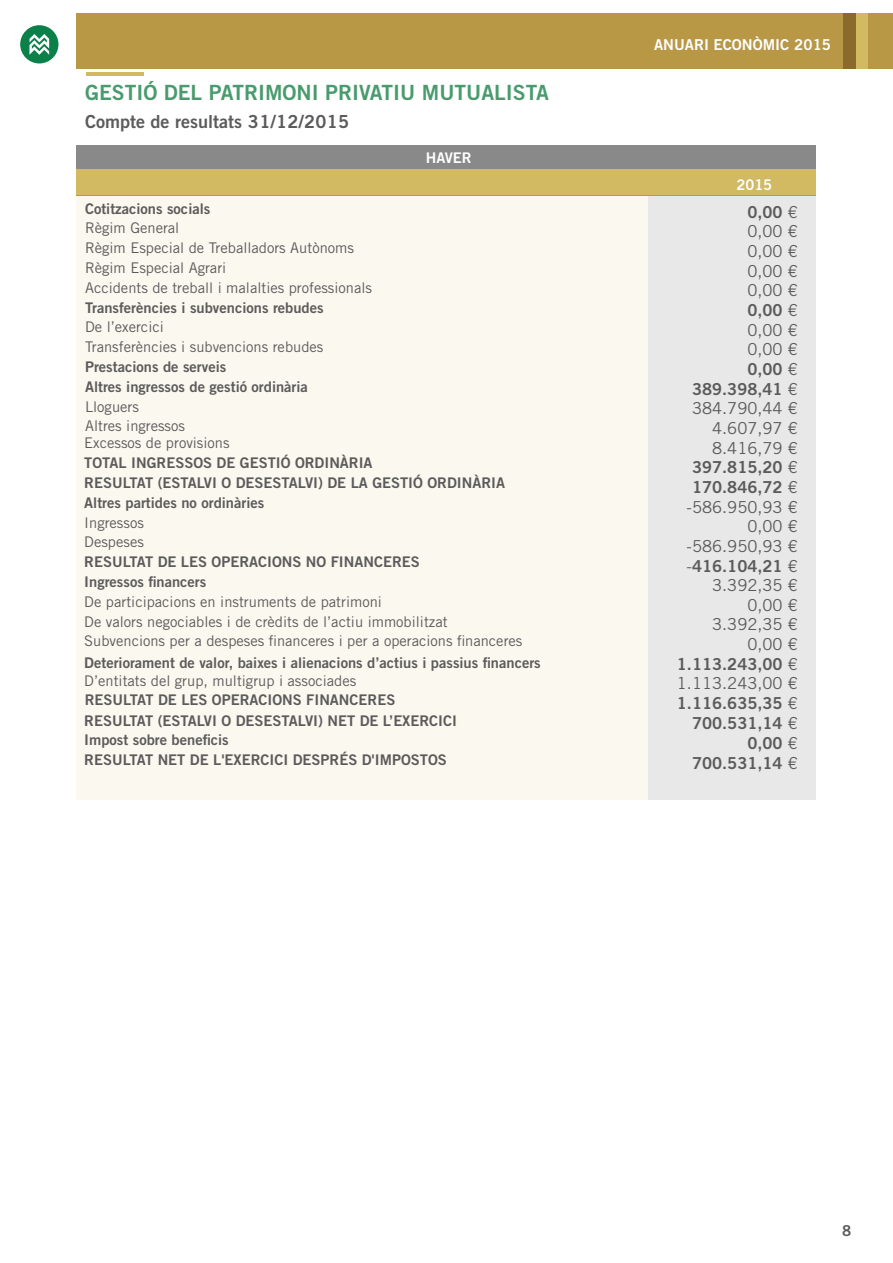
<style>
.page{position:relative;width:893px;height:1263px;background:#fff}
.page>*{position:absolute;margin:0;border:0;box-sizing:border-box;transform-origin:0 0}
.t1{font:21px "Trade Gothic Bold Two";color:#499b6e}
.t2{font:18px "Trade Gothic Bold Two";color:#5b5b5b}
.t3{font:16.5px/19.5px "Trade Gothic";color:#5b5b5b;text-align:justify}
.t4{font:16.5px/20px "Trade Gothic Bold Two";color:#5b5b5b;text-align:right}
.t5{font:15px "Trade Gothic Bold Two";color:#fefefe}
.t6{font:15px "Trade Gothic";color:#fefefe}
.t7{font:15px "Trade Gothic Bold Two";color:#5b5b5b}
.t8{font:14.7px/19.8px "Trade Gothic Bold Two";color:#5b5b5b}
.t9{font:14.7px/19.8px "Trade Gothic LT";color:#5b5b5b}
.t10{font:14.7px "Trade Gothic Bold Two";color:#fefefe}
.s1{font-family:"Trade Gothic LT"}
.s2{font-family:"Trade Gothic"}
</style>
<div class="page">
<div style="left:20px;top:25px;width:38px;height:38px;background:#0b8149;border-radius:50%"></div>
<svg style="left:29px;top:34px;width:20px;height:21px"></svg>
<hr style="left:86px;top:73px;width:58px;height:3px;background:#d1ba62">
<div style="left:77px;top:194px;width:739px;height:605px;background:#fbf8f0"></div>
<div style="left:649px;top:196px;width:167px;height:603px;background:#e8e8e8"></div>
<div style="left:77px;top:145px;width:739px;height:26px;background:#898989"></div>
<div style="left:77px;top:171px;width:739px;height:25px;background:#b89745"></div>
<div style="left:77px;top:170px;width:739px;height:25px;background:#d1ba62"></div>
<div style="left:77px;top:13px;width:816px;height:56px;background:#b89745"></div>
<div style="left:855px;top:14px;width:13px;height:55px;background:#d1ba62"></div>
<div style="left:843px;top:13px;width:13px;height:55px;background:#8b6b2b"></div>
<h1 class="t1" style="left:85px;top:84px;width:465px">GESTIÓ DEL PATRIMONI PRIVATIU MUTUALISTA</h1>
<p class="t2" style="left:85px;top:114px;width:266px">Compte de resultats 31/12/2015</p>
<p class="t10" style="left:426px;top:152px;width:48px">HAVER</p>
<p class="t8" style="left:85px;top:200px;width:127px">Cotitzacions socials</p>
<p class="t9" style="left:85px;top:219px;width:289px">Règim General<br>Règim Especial de Treballadors Autònoms<br>Règim Especial Agrari<br>Accidents de treball i malalties professionals</p>
<p class="t8" style="left:85px;top:299px;width:240px">Transferències i subvencions rebudes</p>
<p class="t9" style="left:85px;top:318px;width:240px">De l’exercici<br>Transferències i subvencions rebudes</p>
<p class="t8" style="left:85px;top:358px;width:224px">Prestacions de serveis<br>Altres ingressos de gestió ordinària</p>
<p class="t9" style="left:85px;top:398px;width:102px">Lloguers<br>Altres ingressos</p>
<p class="t9" style="left:84px;top:435px;width:147px">Excessos de provisions</p>
<p class="t8" style="left:84px;top:454px;width:422px">TOTAL INGRESSOS DE GESTIÓ ORDINÀRIA<br>RESULTAT (ESTALVI O DESESTALVI) DE LA GESTIÓ ORDINÀRIA<br>Altres partides no ordinàries</p>
<p class="t9" style="left:84px;top:514px;width:61px">Ingressos<br>Despeses</p>
<p class="t8" style="left:84px;top:553px;width:337px">RESULTAT DE LES OPERACIONS NO FINANCERES<br>Ingressos financers</p>
<p class="t9" style="left:84px;top:593px;width:440px">De participacions en instruments de patrimoni<br>De valors negociables i de crèdits de l’actiu immobilitzat<br>Subvencions per a despeses financeres i per a operacions financeres</p>
<p class="t8" style="left:84px;top:654px;width:458px">Deteriorament de valor, baixes i alienacions d’actius i passius financers</p>
<p class="t9" style="left:84px;top:672px;width:273px">D’entitats del grup, multigrup i associades</p>
<p class="t8" style="left:84px;top:691px;width:374px">RESULTAT DE LES OPERACIONS FINANCERES RESULTAT (ESTALVI O DESESTALVI) NET DE L’EXERCICI Impost sobre beneficis<br>RESULTAT NET DE L'EXERCICI DESPRÉS D'IMPOSTOS</p>
<p class="t5" style="left:654px;top:39px;width:179px">ANUARI ECONÒMIC 2015</p>
<p class="t6" style="left:736px;top:178px;width:38px">2014</p>
<p class="t10" style="left:736px;top:178px;width:37px">2015</p>
<p class="t6" style="left:733px;top:178px;width:38px">2013</p>
<p class="t4" style="left:747px;top:203px;width:52px">0,00 <span class="s1">€</span></p>
<p class="t3" style="left:747px;top:223px;width:52px">0,00 <span class="s1">€ </span>0,00 <span class="s1">€ </span>0,00 <span class="s1">€ </span>0,00 <span class="s1">€</span></p>
<p class="t4" style="left:747px;top:301px;width:52px">0,00 <span class="s1">€</span></p>
<p class="t3" style="left:747px;top:321px;width:52px">0,00 <span class="s1">€<br></span>0,00 <span class="s1">€</span></p>
<p class="t4" style="left:692px;top:360px;width:107px">0,00 <span class="s1">€<br></span>389.398,41 <span class="s1">€</span></p>
<p class="t3" style="left:712px;top:400px;width:87px;text-indent:-20px">384.790,44 <span class="s1">€ </span>4.607,97 <span class="s1">€ </span>8.416,79 <span class="s1">€</span></p>
<p class="t4" style="left:692px;top:459px;width:107px;text-align:left">397.815,20 <span class="s1">€<br></span>170.846,72 <span class="s1">€</span></p>
<p class="t3" style="left:686px;top:498px;width:113px;text-align:right">-586.950,93 <span class="s1">€<br></span>0,00 <span class="s1">€ </span>-586.950,93 <span class="s1">€</span></p>
<p class="t4" style="left:686px;top:557px;width:113px"><span class="s2">-</span>416.104,21 <span class="s1">€</span></p>
<p class="t3" style="left:712px;top:577px;width:87px;text-align:right">3.392,35 <span class="s1">€<br></span>0,00 <span class="s1">€<br></span>3.392,35 <span class="s1">€<br></span>0,00 <span class="s1">€</span></p>
<p class="t4" style="left:677px;top:655px;width:122px">1.113.243,00 <span class="s1">€</span></p>
<p class="t3" style="left:677px;top:675px;width:122px">1.113.243,00 <span class="s1">€</span></p>
<p class="t4" style="left:677px;top:695px;width:122px">1.116.635,35 <span class="s1">€<br></span>700.531,14 <span class="s1">€<br></span>0,00 <span class="s1">€<br></span>700.531,14 <span class="s1">€</span></p>
<p class="t7" style="left:842px;top:1224px;width:11px">8</p>
</div>
